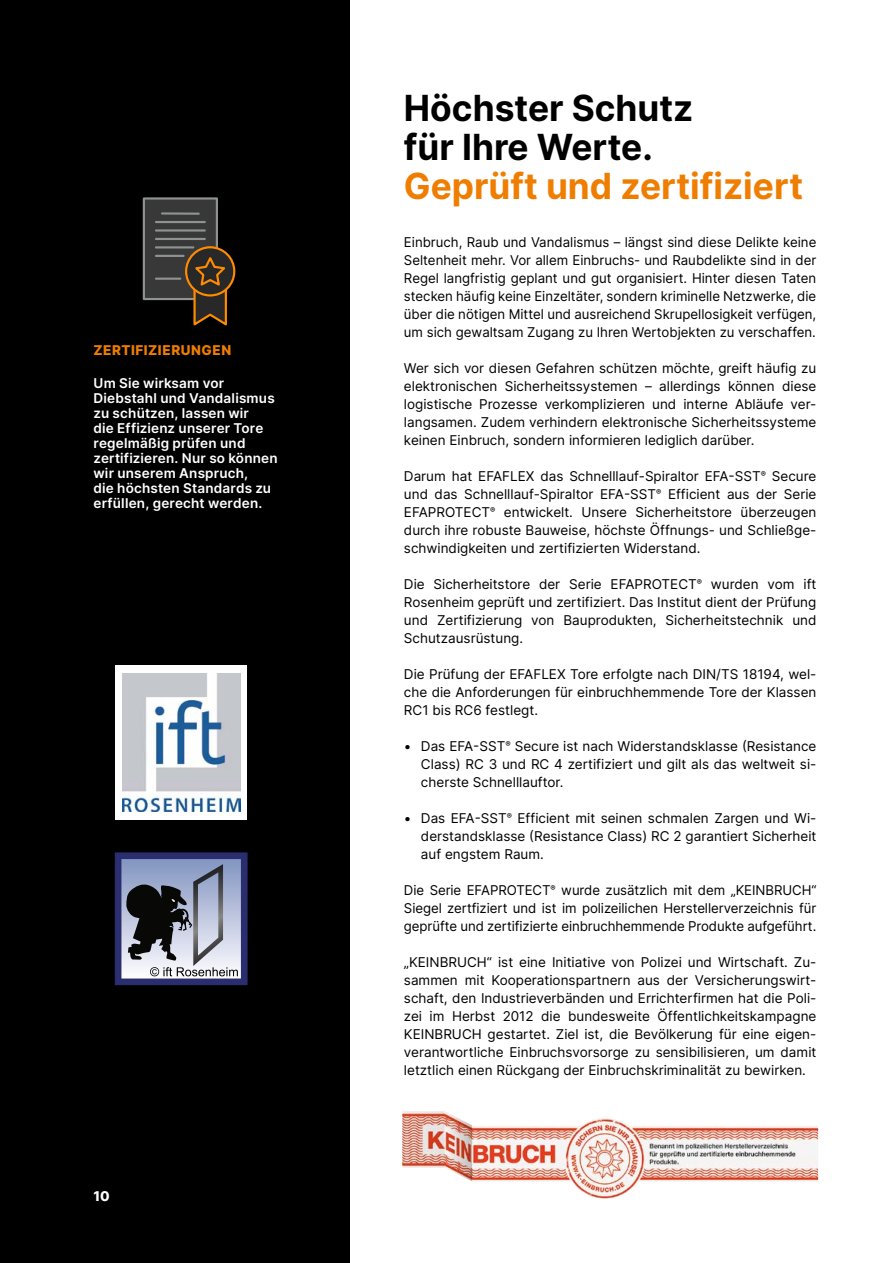
<style>
.page{position:relative;width:893px;height:1263px;background:#fff}
.page>*{position:absolute;margin:0;border:0;box-sizing:border-box;transform-origin:0 0}
.t1{font:700 36px/39px "Inter";color:#000}
.t2{font:700 36px "Inter";color:#ef7d00}
.t3{font:13.5px/18px "Inter";color:#000;text-align:justify}
.t4{font:600 13.5px/15px "Inter";letter-spacing:.015em;color:#fff}
.t5{font:800 13.5px "Inter";letter-spacing:.04em;color:#ef7d00}
.t6{font:800 13.5px "Inter";color:#fff}
</style>
<div class="page">
<div style="left:0;top:0;width:349px;height:1263px;background:#000"></div>
<div style="left:116px;top:666px;width:131px;height:154px;background:#fff"></div>
<img style="left:123px;top:673px;width:117px;height:139px">
<svg style="left:115px;top:852px;width:133px;height:133px"></svg>
<div style="left:144px;top:198px;width:73px;height:101px;background:#383838"></div>
<div style="left:143px;top:197px;width:75px;height:103px;border:2px solid #8e938f"></div>
<hr style="left:162px;top:212px;width:37px;height:3px;background:#8e938f">
<hr style="left:156px;top:221px;width:49px;height:2px;background:#8e938f">
<hr style="left:156px;top:229px;width:49px;height:3px;background:#8e938f">
<hr style="left:156px;top:238px;width:49px;height:2px;background:#8e938f">
<hr style="left:156px;top:246px;width:37px;height:2px;background:#8e938f">
<hr style="left:156px;top:255px;width:28px;height:2px;background:#8e938f">
<hr style="left:156px;top:278px;width:24px;height:2px;background:#8e938f">
<svg style="left:186px;top:247px;width:48px;height:48px"></svg>
<div style="left:185px;top:246px;width:50px;height:50px;border:2px solid #ff8c00;border-radius:50%"></div>
<svg style="left:192px;top:255px;width:37px;height:71px"></svg>
<img style="left:402px;top:1111px;width:416px;height:88px">
<p class="t5" style="left:94px;top:340px;width:139px">ZERTIFIZIERUNGEN</p>
<p class="t4" style="left:94px;top:375px;width:186px">Um Sie wirksam vor<br>Diebstahl und Vandalismus zu schützen, lassen wir<br>die Effizienz unserer Tore regelmäßig prüfen und zertifizieren. Nur so können wir unserem Anspruch,<br>die höchsten Standards zu erfüllen, gerecht werden.</p>
<p class="t6" style="left:94px;top:1186px;width:18px">10</p>
<h1 class="t1" style="left:404px;top:87px;width:291px">Höchster Schutz für Ihre Werte.</h1>
<h1 class="t2" style="left:404px;top:159px;width:401px">Geprüft und zertifiziert</h1>
<p class="t3" style="left:404px;top:233px;width:414px">Einbruch, Raub und Vandalismus – längst sind diese Delikte keine Seltenheit mehr. Vor allem Einbruchs- und Raubdelikte sind in der Regel langfristig geplant und gut organisiert. Hinter diesen Taten stecken häufig keine Einzeltäter, sondern kriminelle Netzwerke, die über die nötigen Mittel und ausreichend Skrupellosigkeit verfügen, um sich gewaltsam Zugang zu Ihren Wertobjekten zu verschaffen.</p>
<p class="t3" style="left:404px;top:359px;width:414px">Wer sich vor diesen Gefahren schützen möchte, greift häufig zu elektronischen Sicherheitssystemen – allerdings können diese logistische Prozesse verkomplizieren und interne Abläufe ver&shy;langsamen. Zudem verhindern elektronische Sicherheitssysteme keinen Einbruch, sondern informieren lediglich darüber.</p>
<p class="t3" style="left:404px;top:467px;width:414px">Darum hat EFAFLEX das Schnelllauf-Spiraltor EFA-SST<sup>®</sup> Secure und das Schnelllauf-Spiraltor EFA-SST<sup>®</sup> Efficient aus der Serie EFAPROTECT<sup>®</sup> entwickelt. Unsere Sicherheitstore überzeugen durch ihre robuste Bauweise, höchste Öffnungs- und Schließge&shy;schwindigkeiten und zertifizierten Widerstand.</p>
<p class="t3" style="left:404px;top:575px;width:414px">Die Sicherheitstore der Serie EFAPROTECT<sup>®</sup> wurden vom ift Rosenheim geprüft und zertifiziert. Das Institut dient der Prüfung und Zertifizierung von Bauprodukten, Sicherheitstechnik und Schutzausrüstung.</p>
<p class="t3" style="left:404px;top:665px;width:414px">Die Prüfung der EFAFLEX Tore erfolgte nach DIN/TS 18194, wel&shy;che die Anforderungen für einbruchhemmende Tore der Klassen RC1 bis RC6 festlegt.</p>
<p class="t3" style="left:421px;top:737px;width:397px;text-indent:-17px">• Das EFA-SST<sup>®</sup> Secure ist nach Widerstandsklasse (Resistance Class) RC 3 und RC 4 zertifiziert und gilt als das weltweit si&shy;cherste Schnelllauftor.</p>
<p class="t3" style="left:421px;top:809px;width:397px;text-indent:-17px">• Das EFA-SST<sup>®</sup> Efficient mit seinen schmalen Zargen und Wi&shy;derstandsklasse (Resistance Class) RC 2 garantiert Sicherheit auf engstem Raum.</p>
<p class="t3" style="left:404px;top:881px;width:414px">Die Serie EFAPROTECT<sup>®</sup> wurde zusätzlich mit dem „KEINBRUCH“ Siegel zertfiziert und ist im polizeilichen Herstellerverzeichnis für geprüfte und zertifizierte einbruchhemmende Produkte aufgeführt.</p>
<p class="t3" style="left:404px;top:953px;width:414px">„KEINBRUCH“ ist eine Initiative von Polizei und Wirtschaft. Zu&shy;sammen mit Kooperationspartnern aus der Versicherungswirt&shy;schaft, den Industrieverbänden und Errichterfirmen hat die Poli&shy;zei im Herbst 2012 die bundesweite Öffentlichkeitskampagne KEINBRUCH gestartet. Ziel ist, die Bevölkerung für eine eigen&shy;verantwortliche Einbruchsvorsorge zu sensibilisieren, um damit letztlich einen Rückgang der Einbruchskriminalität zu bewirken.</p>
</div>
